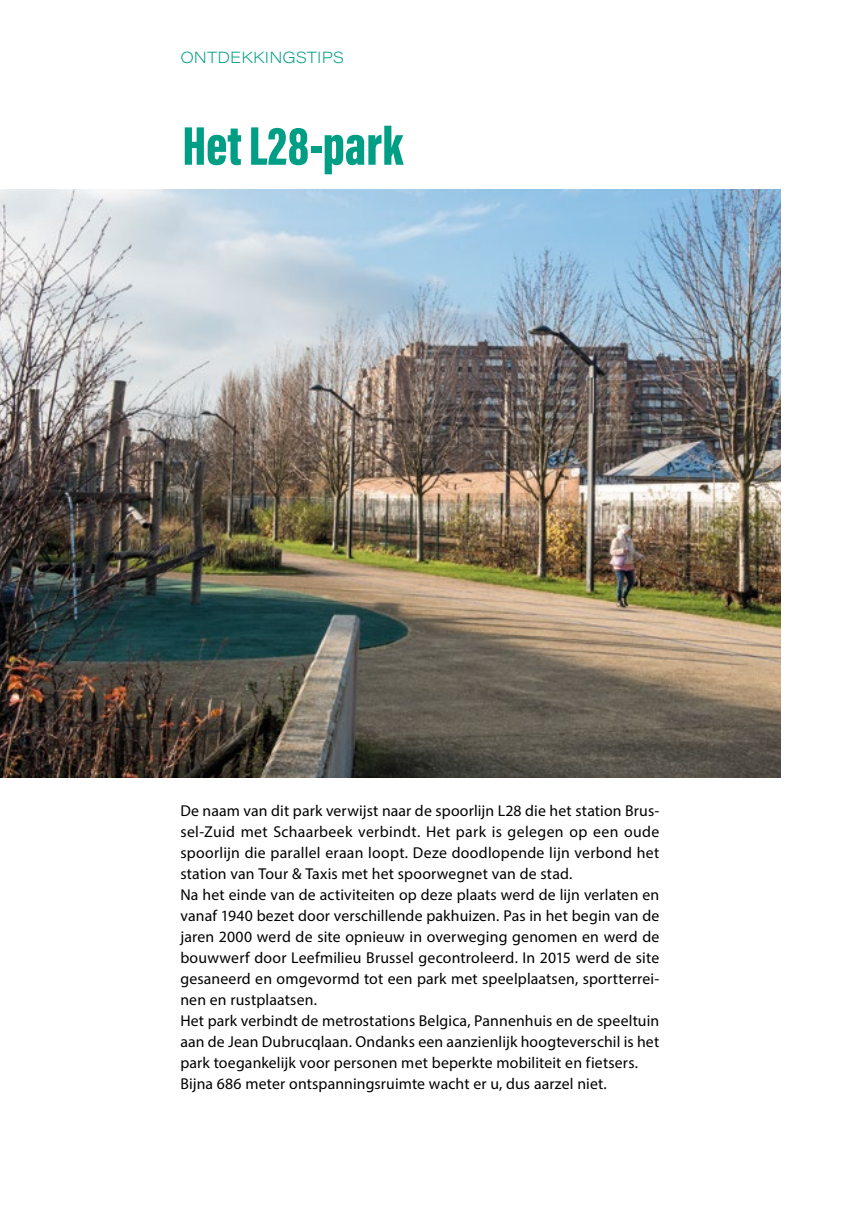
<style>
.page{position:relative;width:844px;height:1206px;background:#fff}
.page>*{position:absolute;margin:0;border:0;box-sizing:border-box;transform-origin:0 0}
.t1{font:900 56px "Acumin Pro Extra Cond";color:#009e85}
.t2{font:15.75px/21px "Myriad Pro";letter-spacing:.01em;color:#000}
.t3{font:200 15.75px "Acumin Pro Wide";letter-spacing:.01em;color:#009e85}
</style>
<div class="page">
<img style="left:0;top:189px;width:780px;height:588px">
<p class="t3" style="left:180px;top:46px;width:165px">ONTDEKKINGSTIPS</p>
<h1 class="t1" style="left:182px;top:111px;width:222px">Het L28-park</h1>
<p class="t2" style="left:180px;top:800px;width:480px">De naam van dit park verwijst naar de spoorlijn L28 die het station Brus&shy;sel-Zuid met Schaarbeek verbindt. Het park is gelegen op een oude spoorlijn die parallel eraan loopt. Deze doodlopende lijn verbond het station van Tour &amp; Taxis met het spoorwegnet van de stad.<br>Na het einde van de activiteiten op deze plaats werd de lijn verlaten en vanaf 1940 bezet door verschillende pakhuizen. Pas in het begin van de jaren 2000 werd de site opnieuw in overweging genomen en werd de bouwwerf door Leefmilieu Brussel gecontroleerd. In 2015 werd de site gesaneerd en omgevormd tot een park met speelplaatsen, sportterrei&shy;nen en rustplaatsen.<br>Het park verbindt de metrostations Belgica, Pannenhuis en de speeltuin aan de Jean Dubrucqlaan. Ondanks een aanzienlijk hoogteverschil is het park toegankelijk voor personen met beperkte mobiliteit en fietsers.<br>Bijna 686 meter ontspanningsruimte wacht er u, dus aarzel niet.</p>
</div>
